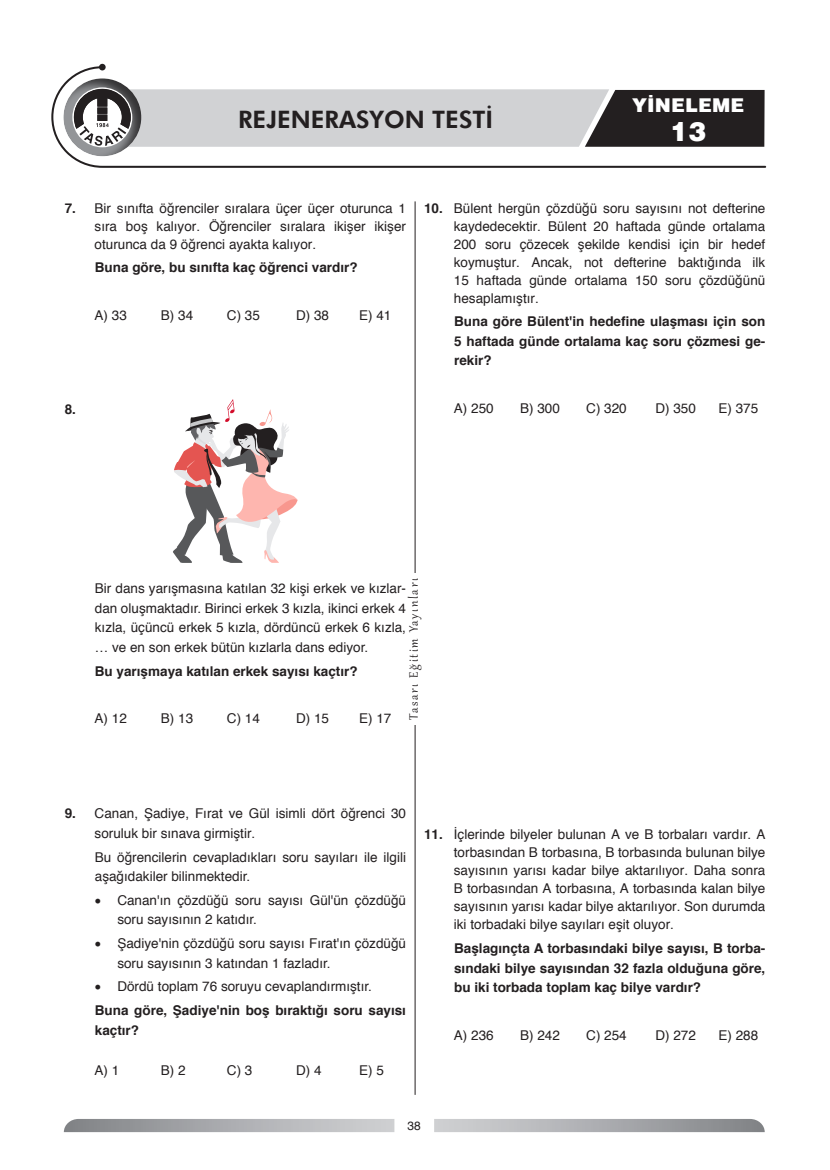
<style>
.page{position:relative;width:830px;height:1170px;background:#fff}
.page>*{position:absolute;margin:0;border:0;box-sizing:border-box;transform-origin:0 0}
.t1{font:900 27px "Helvetica";color:#fff}
.t2{font:800 24px "Futura BT";color:#231f20}
.t3{font:900 19.5px "Helvetica";color:#fff}
.t4{font:15px "Gabriola";letter-spacing:.11em;color:#231f20}
.paragraf{font:13.5px/18px "Helvetica";color:#231f20;text-align:justify}
.soru_koku{font:700 13.5px/19.5px "Helvetica";color:#231f20;text-align:justify}
.SIKLAR{font:13.5px/19.5px "Helvetica";color:#231f20}
.tek_sütun{font:13.5px "Helvetica";color:#231f20}
.t5{font:12px "Helvetica";color:#231f20}
.s1{font-weight:700}
</style>
<div class="page">
<svg style="left:64px;top:1119px;width:330px;height:12px;background:#abacaf"></svg>
<svg style="left:434px;top:1119px;width:330px;height:12px;background:#abadb0"></svg>
<hr style="left:414px;top:201px;width:1px;height:893px;background:#231f20">
<div style="left:407px;top:573px;width:15px;height:152px;background:#fff"></div>
<svg style="left:51px;top:66px;width:714px;height:102px"></svg>
<div style="left:99px;top:64px;width:7px;height:6px;background:#231f20;border-radius:50%"></div>
<svg style="left:74px;top:89px;width:690px;height:58px;background:#a4a3a5"></svg>
<svg style="left:173px;top:399px;width:124px;height:164px"></svg>
<h2 class="t2" style="left:238px;top:105px;width:256px">REJENERASYON TESTİ</h2>
<h3 class="t3" style="left:632px;top:94px;width:114px">YİNELEME</h3>
<h1 class="t1" style="left:670px;top:115px;width:38px">13</h1>
<p class="paragraf" style="left:94px;top:200px;width:313px;text-indent:-30px"><span class="s1">7.</span> Bir sınıfta öğrenciler sıralara üçer üçer oturunca 1 sıra boş kalıyor. Öğrenciler sıralara ikişer ikişer oturunca da 9 öğrenci ayakta kalıyor.</p>
<p class="soru_koku" style="left:95px;top:259px;width:264px">Buna göre, bu sınıfta kaç öğrenci vardır?</p>
<p class="tek_sütun" style="left:94px;top:306px;width:34px">A) 33</p>
<p class="tek_sütun" style="left:161px;top:306px;width:34px">B) 34</p>
<p class="tek_sütun" style="left:227px;top:306px;width:35px">C) 35</p>
<p class="tek_sütun" style="left:296px;top:306px;width:35px">D) 38</p>
<p class="tek_sütun" style="left:359px;top:306px;width:34px">E) 41</p>
<p class="soru_koku" style="left:65px;top:400px;width:13px">8.</p>
<p class="paragraf" style="left:453px;top:200px;width:313px;text-indent:-30px"><span class="s1">10.</span> Bülent hergün çözdüğü soru sayısını not defterine kaydedecektir. Bülent 20 haftada günde ortalama 200 soru çözecek şekilde kendisi için bir hedef koymuştur. Ancak, not defterine baktığında ilk 15 haftada günde ortalama 150 soru çözdüğünü hesaplamıştır.</p>
<p class="soru_koku" style="left:454px;top:313px;width:312px">Buna göre Bülent'in hedefine ulaşması için son 5 haftada günde ortalama kaç soru çözmesi ge&shy;rekir?</p>
<p class="tek_sütun" style="left:453px;top:399px;width:41px">A) 250</p>
<p class="tek_sütun" style="left:520px;top:399px;width:41px">B) 300</p>
<p class="tek_sütun" style="left:586px;top:399px;width:42px">C) 320</p>
<p class="tek_sütun" style="left:655px;top:399px;width:42px">D) 350</p>
<p class="tek_sütun" style="left:718px;top:399px;width:41px">E) 375</p>
<p class="t4" style="left:403px;top:720px;width:143px;rotate:-90deg">Tasarı Eğitim Yayınları</p>
<p class="paragraf" style="left:95px;top:579px;width:312px;line-height:19.5px">Bir dans yarışmasına katılan 32 kişi erkek ve kızlar&shy;dan oluşmaktadır. Birinci erkek 3 kızla, ikinci erkek 4 kızla, üçüncü erkek 5 kızla, dördüncü erkek 6 kızla, … ve en son erkek bütün kızlarla dans ediyor.</p>
<p class="soru_koku" style="left:95px;top:662px;width:264px">Bu yarışmaya katılan erkek sayısı kaçtır?</p>
<p class="tek_sütun" style="left:94px;top:709px;width:34px">A) 12</p>
<p class="tek_sütun" style="left:161px;top:709px;width:34px">B) 13</p>
<p class="tek_sütun" style="left:227px;top:709px;width:35px">C) 14</p>
<p class="tek_sütun" style="left:296px;top:709px;width:35px">D) 15</p>
<p class="tek_sütun" style="left:359px;top:709px;width:34px">E) 17</p>
<p class="paragraf" style="left:94px;top:804px;width:313px;line-height:19.5px;text-indent:-30px"><span class="s1">9.</span> Canan, Şadiye, Fırat ve Gül isimli dört öğrenci 30 soruluk bir sınava girmiştir.</p>
<p class="paragraf" style="left:95px;top:847px;width:312px;line-height:19.5px">Bu öğrencilerin cevapladıkları soru sayıları ile ilgili aşağıdakiler bilinmektedir.</p>
<p class="SIKLAR" style="left:117px;top:891px;width:290px;text-indent:-23px">• Canan'ın çözdüğü soru sayısı Gül'ün çözdüğü soru sayısının 2 katıdır.</p>
<p class="SIKLAR" style="left:117px;top:934px;width:290px;text-indent:-23px">• Şadiye'nin çözdüğü soru sayısı Fırat'ın çözdüğü soru sayısının 3 katından 1 fazladır.</p>
<p class="SIKLAR" style="left:95px;top:977px;width:278px">• Dördü toplam 76 soruyu cevaplandırmıştır.</p>
<p class="soru_koku" style="left:95px;top:1001px;width:312px">Buna göre, Şadiye'nin boş bıraktığı soru sayısı kaçtır?</p>
<p class="tek_sütun" style="left:94px;top:1060px;width:26px">A) 1</p>
<p class="tek_sütun" style="left:161px;top:1060px;width:26px">B) 2</p>
<p class="tek_sütun" style="left:227px;top:1060px;width:27px">C) 3</p>
<p class="tek_sütun" style="left:296px;top:1060px;width:27px">D) 4</p>
<p class="tek_sütun" style="left:359px;top:1060px;width:26px">E) 5</p>
<p class="paragraf" style="left:453px;top:826px;width:313px;text-indent:-30px"><span class="s1">11.</span> İçlerinde bilyeler bulunan A ve B torbaları vardır. A torbasından B torbasına, B torbasında bulunan bilye sayısının yarısı kadar bilye aktarılıyor. Daha sonra B torbasından A torbasına, A torbasında kalan bilye sayısının yarısı kadar bilye aktarılıyor. Son durumda iki torbadaki bilye sayıları eşit oluyor.</p>
<p class="soru_koku" style="left:454px;top:939px;width:312px">Başlagınçta A torbasındaki bilye sayısı, B torba&shy;sındaki bilye sayısından 32 fazla olduğuna göre, bu iki torbada toplam kaç bilye vardır?</p>
<p class="tek_sütun" style="left:453px;top:1025px;width:41px">A) 236</p>
<p class="tek_sütun" style="left:520px;top:1025px;width:41px">B) 242</p>
<p class="tek_sütun" style="left:586px;top:1025px;width:42px">C) 254</p>
<p class="tek_sütun" style="left:655px;top:1025px;width:42px">D) 272</p>
<p class="tek_sütun" style="left:718px;top:1025px;width:41px">E) 288</p>
<p class="t5" style="left:407px;top:1117px;width:15px">38</p>
</div>
